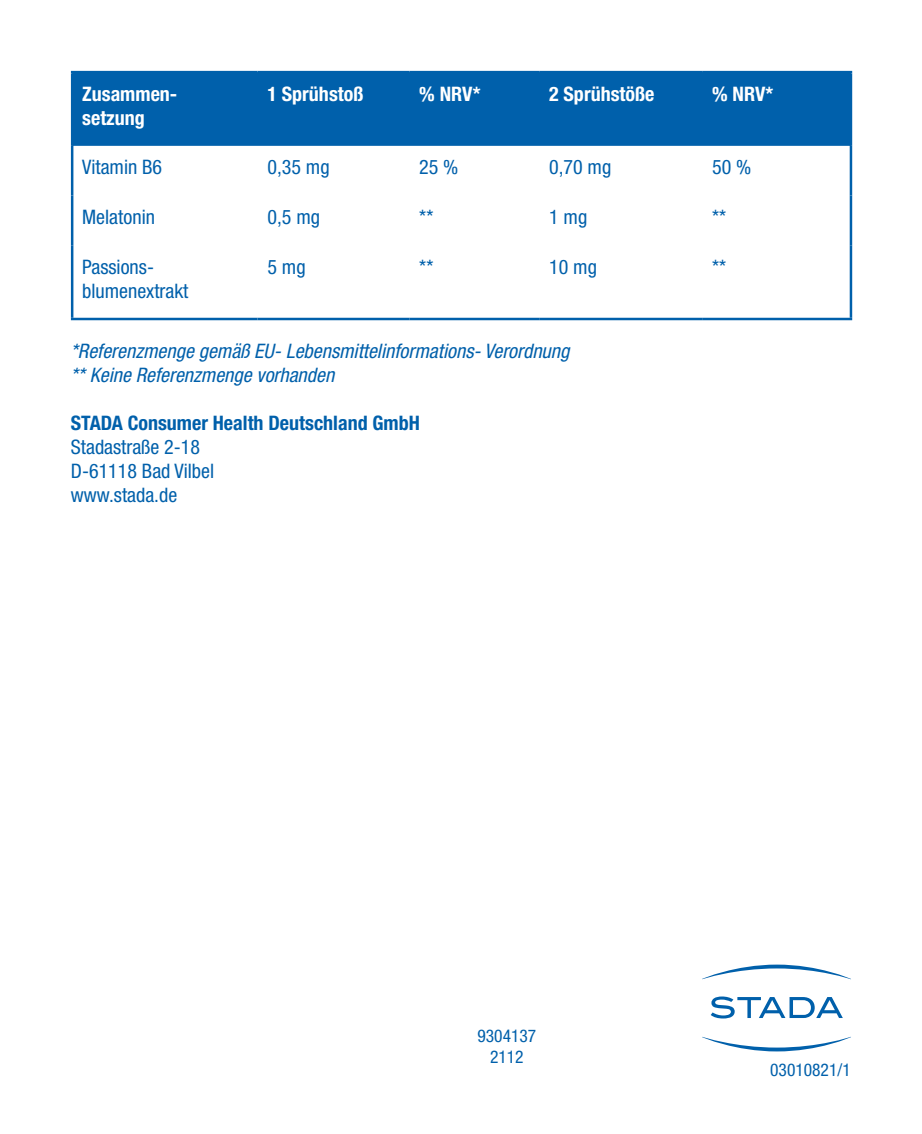
<style>
.page{position:relative;width:922px;height:1134px;background:#fff}
.page>*{position:absolute;margin:0;border:0;box-sizing:border-box;transform-origin:0 0}
.t1{font:condensed 20px/24px "Helvetica Neue LT Std";color:#0060ab}
.t2{font:italic condensed 20px/24px "Helvetica Neue LT Std";color:#0060ab}
.t3{font:700 condensed 20px/24px "Helvetica Neue LT Std";color:#fff}
.t4{font:700 condensed 20px "Helvetica Neue LT Std";color:#0060ab}
.t5{font:condensed 17.5px/21px "Helvetica Neue LT Std";color:#0060ab;text-align:center}
</style>
<div class="page">
<div style="left:73px;top:73px;width:776px;height:73px;background:#0060ab"></div>
<hr style="left:71px;top:71px;width:186px;height:2px;background:#0060ab">
<hr style="left:71px;top:73px;width:2px;height:73px;background:#0060ab">
<hr style="left:257px;top:71px;width:152px;height:2px;background:#0060ab">
<hr style="left:409px;top:71px;width:130px;height:2px;background:#0060ab">
<hr style="left:539px;top:71px;width:163px;height:2px;background:#0060ab">
<hr style="left:702px;top:71px;width:150px;height:2px;background:#0060ab">
<hr style="left:849px;top:73px;width:3px;height:73px;background:#0060ab">
<hr style="left:71px;top:146px;width:2px;height:50px;background:#0060ab">
<hr style="left:849px;top:146px;width:3px;height:50px;background:#0060ab">
<hr style="left:71px;top:196px;width:2px;height:49px;background:#0060ab">
<hr style="left:849px;top:196px;width:3px;height:49px;background:#0060ab">
<hr style="left:71px;top:245px;width:2px;height:73px;background:#0060ab">
<hr style="left:849px;top:245px;width:3px;height:73px;background:#0060ab">
<hr style="left:71px;top:318px;width:186px;height:2px;background:#0060ab">
<hr style="left:257px;top:318px;width:152px;height:2px;background:#0060ab">
<hr style="left:409px;top:318px;width:130px;height:2px;background:#0060ab">
<hr style="left:539px;top:318px;width:163px;height:2px;background:#0060ab">
<hr style="left:702px;top:318px;width:150px;height:2px;background:#0060ab">
<svg style="left:702px;top:964px;width:148px;height:15px"></svg>
<svg style="left:702px;top:1037px;width:148px;height:14px"></svg>
<svg style="left:710px;top:996px;width:132px;height:22px"></svg>
<p class="t3" style="left:82px;top:81px;width:97px">Zusammen&shy;setzung</p>
<p class="t3" style="left:267px;top:81px;width:97px">1 Sprühstoß</p>
<p class="t3" style="left:419px;top:81px;width:63px">% NRV*</p>
<p class="t3" style="left:549px;top:81px;width:107px">2 Sprühstöße</p>
<p class="t3" style="left:712px;top:81px;width:63px">% NRV*</p>
<p class="t1" style="left:82px;top:155px;width:81px">Vitamin B6</p>
<p class="t1" style="left:267px;top:155px;width:64px">0,35 mg</p>
<p class="t1" style="left:419px;top:155px;width:41px">25 %</p>
<p class="t1" style="left:549px;top:155px;width:64px">0,70 mg</p>
<p class="t1" style="left:712px;top:155px;width:41px">50 %</p>
<p class="t1" style="left:82px;top:205px;width:74px">Melatonin</p>
<p class="t1" style="left:267px;top:205px;width:54px">0,5 mg</p>
<p class="t1" style="left:419px;top:205px;width:16px">**</p>
<p class="t1" style="left:549px;top:205px;width:40px">1 mg</p>
<p class="t1" style="left:712px;top:205px;width:16px">**</p>
<p class="t1" style="left:82px;top:255px;width:108px">Passions&shy;blumenextrakt</p>
<p class="t1" style="left:267px;top:255px;width:40px">5 mg</p>
<p class="t1" style="left:419px;top:255px;width:16px">**</p>
<p class="t1" style="left:549px;top:255px;width:49px">10 mg</p>
<p class="t1" style="left:712px;top:255px;width:16px">**</p>
<p class="t2" style="left:71px;top:340px;width:500px">*Referenzmenge gemäß EU- Lebensmittelinformations- Verordnung ** Keine Referenzmenge vorhanden</p>
<p class="t4" style="left:71px;top:411px;width:350px">STADA Consumer Health Deutschland GmbH</p>
<p class="t1" style="left:71px;top:435px;width:145px">Stadastraße 2-18<br>D-61118 Bad Vilbel www.stada.de</p>
<p class="t5" style="left:477px;top:1025px;width:60px">9304137<br>2112</p>
<p class="t5" style="left:770px;top:1059px;width:82px">03010821/1</p>
</div>
